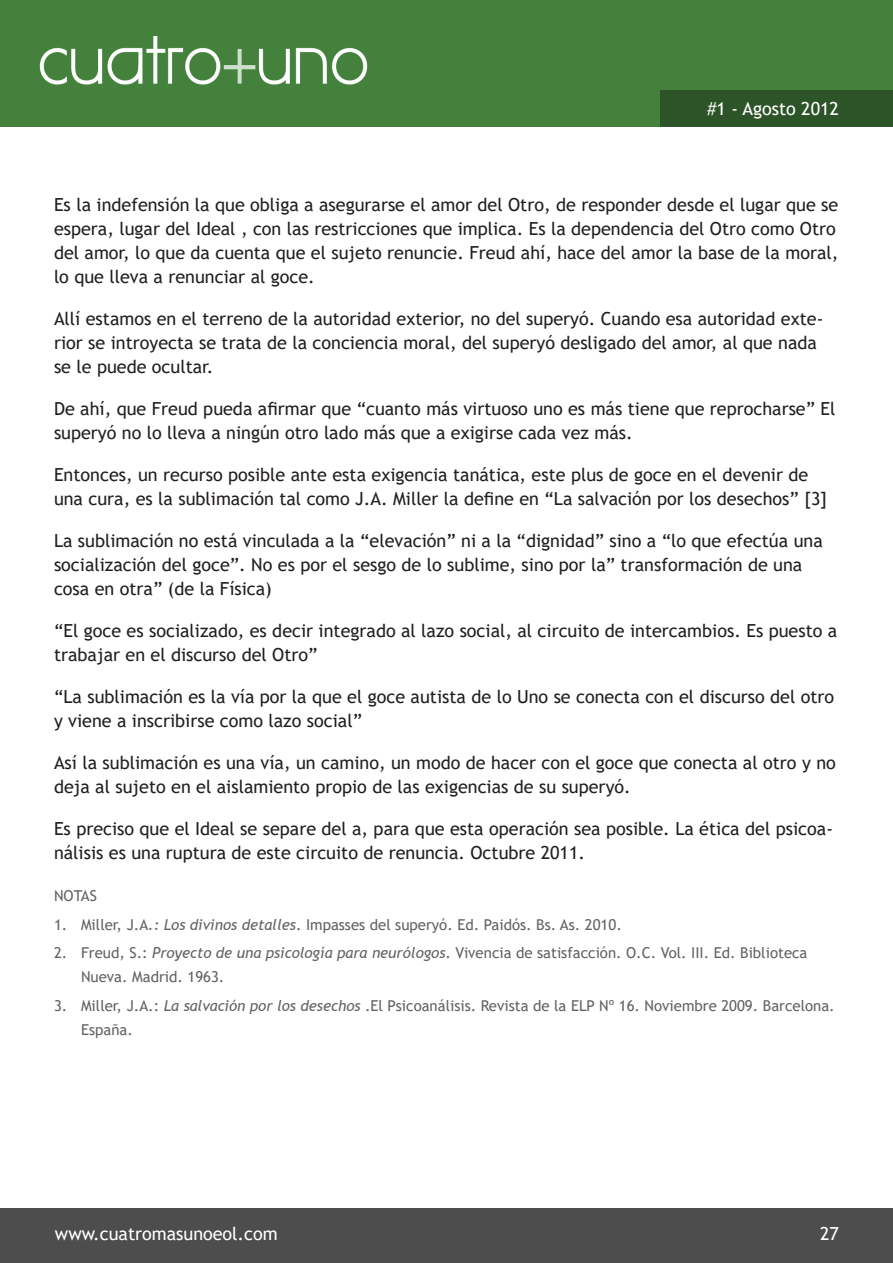
<style>
.page{position:relative;width:893px;height:1263px;background:#fff}
.page>*{position:absolute;margin:0;border:0;box-sizing:border-box;transform-origin:0 0}
.t1{font:18px/24px "Trebuchet MS";color:#231f20}
.t2{font:18px "Trebuchet MS";color:#fff}
.Notas_Pie{font:15px/24px "Trebuchet MS";color:#636366}
.s1{font-style:italic}
</style>
<div class="page">
<div style="left:0;top:0;width:893px;height:126px;background:#43813c"></div>
<img style="left:39px;top:36px;width:329px;height:49px">
<div style="left:661px;top:90px;width:232px;height:36px;background:#2c5428"></div>
<div style="left:0;top:1209px;width:893px;height:54px;background:#4d4d4d"></div>
<p class="t2" style="left:707px;top:97px;width:133px">#1 - Agosto 2012</p>
<p class="t1" style="left:54px;top:193px;width:786px">Es la indefensión la que obliga a asegurarse el amor del Otro, de responder desde el lugar que se espera, lugar del Ideal , con las restricciones que implica. Es la dependencia del Otro como Otro del amor, lo que da cuenta que el sujeto renuncie. Freud ahí, hace del amor la base de la moral, lo que lleva a renunciar al goce.</p>
<p class="t1" style="left:54px;top:307px;width:771px">Allí estamos en el terreno de la autoridad exterior, no del superyó. Cuando esa autoridad exte&shy;rior se introyecta se trata de la conciencia moral, del superyó desligado del amor, al que nada se le puede ocultar.</p>
<p class="t1" style="left:54px;top:397px;width:783px">De ahí, que Freud pueda afirmar que “cuanto más virtuoso uno es más tiene que reprocharse” El superyó no lo lleva a ningún otro lado más que a exigirse cada vez más.</p>
<p class="t1" style="left:54px;top:463px;width:775px">Entonces, un recurso posible ante esta exigencia tanática, este plus de goce en el devenir de una cura, es la sublimación tal como J.A. Miller la define en “La salvación por los desechos” [3]</p>
<p class="t1" style="left:54px;top:529px;width:770px">La sublimación no está vinculada a la “elevación” ni a la “dignidad” sino a “lo que efectúa una socialización del goce”. No es por el sesgo de lo sublime, sino por la” transformación de una cosa en otra” (de la Física)</p>
<p class="t1" style="left:54px;top:619px;width:785px">“El goce es socializado, es decir integrado al lazo social, al circuito de intercambios. Es puesto a trabajar en el discurso del Otro”</p>
<p class="t1" style="left:54px;top:685px;width:782px">“La sublimación es la vía por la que el goce autista de lo Uno se conecta con el discurso del otro y viene a inscribirse como lazo social”</p>
<p class="t1" style="left:54px;top:751px;width:783px">Así la sublimación es una vía, un camino, un modo de hacer con el goce que conecta al otro y no deja al sujeto en el aislamiento propio de las exigencias de su superyó.</p>
<p class="t1" style="left:54px;top:817px;width:781px">Es preciso que el Ideal se separe del a, para que esta operación sea posible. La ética del psicoa&shy;nálisis es una ruptura de este circuito de renuncia. Octubre 2011.</p>
<p class="Notas_Pie" style="left:54px;top:884px;width:44px">NOTAS</p>
<p class="Notas_Pie" style="left:54px;top:912px;width:569px">1. Miller, J.A<span class="s1">.: Los divinos detalles</span>. Impasses del superyó. Ed. Paidós. Bs. As. 2010.</p>
<p class="Notas_Pie" style="left:81px;top:941px;width:728px;text-indent:-27px">2. Freud, S.: <span class="s1">Proyecto de una psicología para neurólogos</span>. Vivencia de satisfacción. O.C. Vol. III. Ed. Biblioteca<br>Nueva. Madrid. 1963.</p>
<p class="Notas_Pie" style="left:81px;top:993px;width:755px;text-indent:-27px">3. Miller, J.A.: <span class="s1">La salvación por los desechos</span> .El Psicoanálisis. Revista de la ELP Nº 16. Noviembre 2009. Barcelona.<br>España.</p>
<p class="t2" style="left:55px;top:1222px;width:224px">www.cuatromasunoeol.com</p>
<p class="t2" style="left:820px;top:1222px;width:20px">27</p>
</div>
